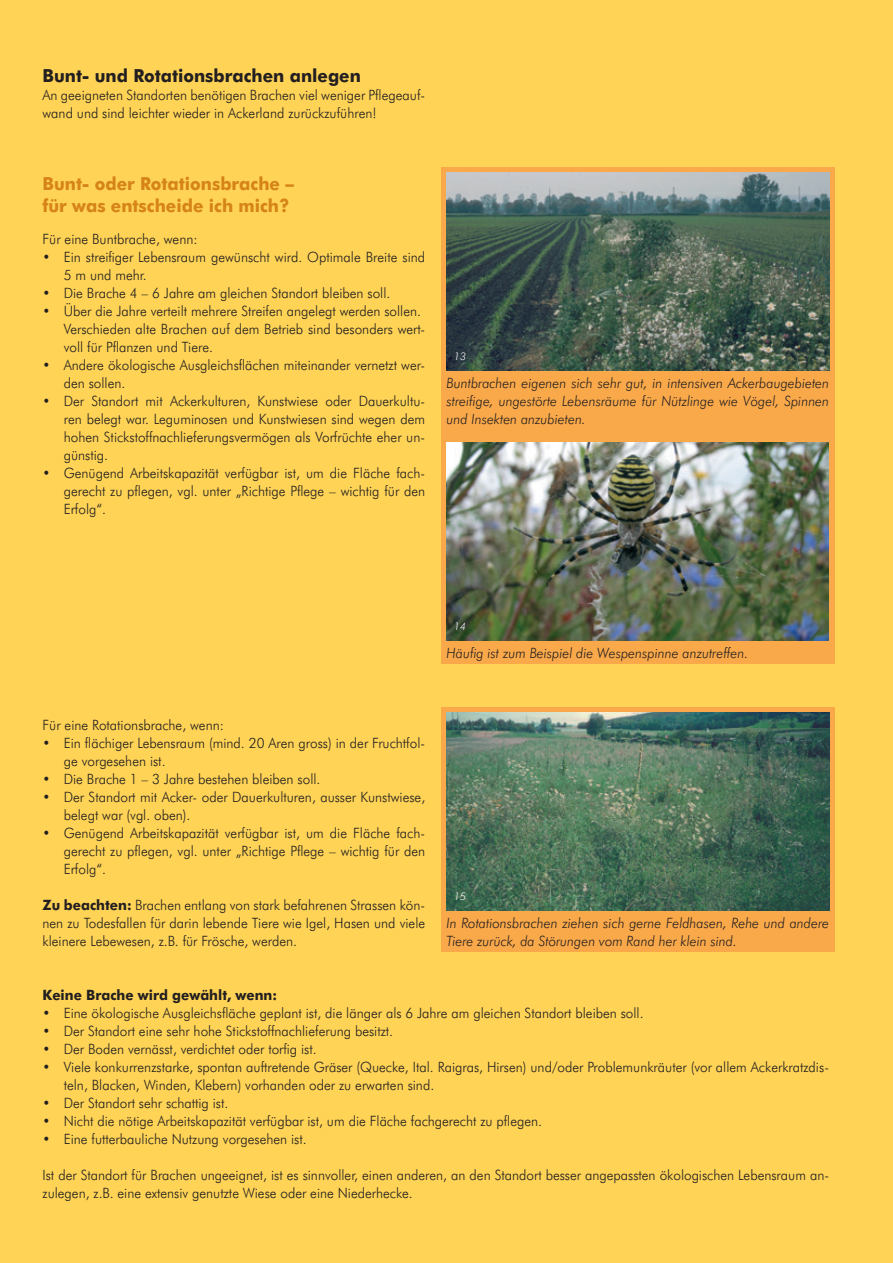
<style>
.page{position:relative;width:893px;height:1263px;background:#fed356}
.page>*{position:absolute;margin:0;border:0;box-sizing:border-box;transform-origin:0 0}
._05_Untertitel{font:700 18px "Futura BT";color:#d68317;scale:.95 1}
._03_Legende{font:700 18px "Futura BT";color:#231f20;scale:.95 1}
._03_Legende-2{font:300 14.25px/18px "Futura BT";color:#231f20;scale:.95 1}
._03_Legende-3{font:italic 300 14.25px/18px "Futura BT";color:#231f20;text-align:justify;scale:.95 1}
._03_Legende-4{font:700 14.25px "Futura BT";color:#231f20;scale:.95 1}
.t1{font:italic 300 10.5px "Futura BT";color:#fff}
.s1{font-weight:700}
</style>
<div class="page">
<div style="left:441px;top:167px;width:393px;height:262px;background:#faa94a"></div>
<div style="left:441px;top:424px;width:393px;height:239px;background:#faa94a"></div>
<div style="left:441px;top:707px;width:393px;height:244px;background:#faa94a"></div>
<img style="left:446px;top:172px;width:383px;height:198px">
<img style="left:446px;top:442px;width:383px;height:198px">
<img style="left:446px;top:712px;width:383px;height:198px">
<p class="_03_Legende" style="left:43px;top:64px;width:337px">Bunt- und Rotationsbrachen anlegen</p>
<p class="_03_Legende-2" style="left:43px;top:86px;width:404px">An geeigneten Standorten benötigen Brachen viel weniger Pflegeauf&shy;wand und sind leichter wieder in Ackerland zurückzuführen!</p>
<p class="_05_Untertitel" style="left:43px;top:172px;width:266px">Bunt- oder Rotationsbrache –</p>
<p class="_05_Untertitel" style="left:43px;top:195px;width:261px">für was entscheide ich mich?</p>
<p class="_03_Legende-2" style="left:43px;top:230px;width:165px">Für eine Buntbrache, wenn:</p>
<p class="_03_Legende-2" style="left:64px;top:248px;width:382px;text-indent:-21px">• Ein streifiger Lebensraum gewünscht wird. Optimale Breite sind<br>5 m und mehr.</p>
<p class="_03_Legende-2" style="left:43px;top:284px;width:368px">• Die Brache 4 – 6 Jahre am gleichen Standort bleiben soll.</p>
<p class="_03_Legende-2" style="left:43px;top:302px;width:400px">• Über die Jahre verteilt mehrere Streifen angelegt werden sollen.</p>
<p class="_03_Legende-2" style="left:64px;top:320px;width:382px">Verschieden alte Brachen auf dem Betrieb sind besonders wert&shy;voll für Pflanzen und Tiere.</p>
<p class="_03_Legende-2" style="left:64px;top:356px;width:382px;text-indent:-21px">• Andere ökologische Ausgleichsflächen miteinander vernetzt wer&shy;den sollen.</p>
<p class="_03_Legende-2" style="left:64px;top:392px;width:382px;text-align:justify;text-indent:-21px">• Der Standort mit Ackerkulturen, Kunstwiese oder Dauerkultu&shy;ren belegt war. Leguminosen und Kunstwiesen sind wegen dem hohen Stickstoffnachlieferungsvermögen als Vorfrüchte eher un&shy;günstig.</p>
<p class="_03_Legende-2" style="left:64px;top:464px;width:382px;text-align:justify;text-indent:-21px">• Genügend Arbeitskapazität verfügbar ist, um die Fläche fach&shy;gerecht zu pflegen, vgl. unter „Richtige Pflege – wichtig für den Erfolg“.</p>
<p class="t1" style="left:454px;top:350px;width:13px">13</p>
<p class="_03_Legende-3" style="left:446px;top:374px;width:404px">Buntbrachen eigenen sich sehr gut, in intensiven Ackerbaugebieten streifige, ungestörte Lebensräume für Nützlinge wie Vögel, Spinnen und Insekten anzubieten.</p>
<p class="t1" style="left:454px;top:620px;width:13px">14</p>
<p class="_03_Legende-3" style="left:446px;top:644px;width:319px">Häufig ist zum Beispiel die Wespenspinne anzutreffen.</p>
<p class="_03_Legende-2" style="left:43px;top:716px;width:192px">Für eine Rotationsbrache, wenn:</p>
<p class="_03_Legende-2" style="left:64px;top:734px;width:382px;text-indent:-21px">• Ein flächiger Lebensraum (mind. 20 Aren gross) in der Fruchtfol&shy;ge vorgesehen ist.</p>
<p class="_03_Legende-2" style="left:43px;top:770px;width:294px">• Die Brache 1 – 3 Jahre bestehen bleiben soll.</p>
<p class="_03_Legende-2" style="left:64px;top:788px;width:382px;text-indent:-21px">• Der Standort mit Acker- oder Dauerkulturen, ausser Kunstwiese, belegt war (vgl. oben).</p>
<p class="_03_Legende-2" style="left:64px;top:824px;width:382px;text-align:justify;text-indent:-21px">• Genügend Arbeitskapazität verfügbar ist, um die Fläche fach&shy;gerecht zu pflegen, vgl. unter „Richtige Pflege – wichtig für den Erfolg“.</p>
<p class="_03_Legende-2" style="left:43px;top:896px;width:404px;text-align:justify"><span class="s1">Zu beachten:</span> Brachen entlang von stark befahrenen Strassen kön&shy;nen zu Todesfallen für darin lebende Tiere wie Igel, Hasen und viele kleinere Lebewesen, z.B. für Frösche, werden.</p>
<p class="t1" style="left:454px;top:890px;width:13px">15</p>
<p class="_03_Legende-3" style="left:446px;top:914px;width:404px">In Rotationsbrachen ziehen sich gerne Feldhasen, Rehe und andere<br>Tiere zurück, da Störungen vom Rand her klein sind.</p>
<p class="_03_Legende-4" style="left:43px;top:986px;width:248px">Keine Brache wird gewählt, wenn:</p>
<p class="_03_Legende-2" style="left:43px;top:1004px;width:634px">• Eine ökologische Ausgleichsfläche geplant ist, die länger als 6 Jahre am gleichen Standort bleiben soll.</p>
<p class="_03_Legende-2" style="left:43px;top:1022px;width:371px">• Der Standort eine sehr hohe Stickstoffnachlieferung besitzt.</p>
<p class="_03_Legende-2" style="left:43px;top:1040px;width:290px">• Der Boden vernässt, verdichtet oder torfig ist.</p>
<p class="_03_Legende-2" style="left:64px;top:1058px;width:807px;text-indent:-21px">• Viele konkurrenzstarke, spontan auftretende Gräser (Quecke, Ital. Raigras, Hirsen) und/oder Problemunkräuter (vor allem Ackerkratzdis&shy;teln, Blacken, Winden, Klebern) vorhanden oder zu erwarten sind.</p>
<p class="_03_Legende-2" style="left:43px;top:1094px;width:197px">• Der Standort sehr schattig ist.</p>
<p class="_03_Legende-2" style="left:43px;top:1112px;width:527px">• Nicht die nötige Arbeitskapazität verfügbar ist, um die Fläche fachgerecht zu pflegen.</p>
<p class="_03_Legende-2" style="left:43px;top:1130px;width:280px">• Eine futterbauliche Nutzung vorgesehen ist.</p>
<p class="_03_Legende-2" style="left:43px;top:1166px;width:830px">Ist der Standort für Brachen ungeeignet, ist es sinnvoller, einen anderen, an den Standort besser angepassten ökologischen Lebensraum an&shy;zulegen, z.B. eine extensiv genutzte Wiese oder eine Niederhecke.</p>
</div>
